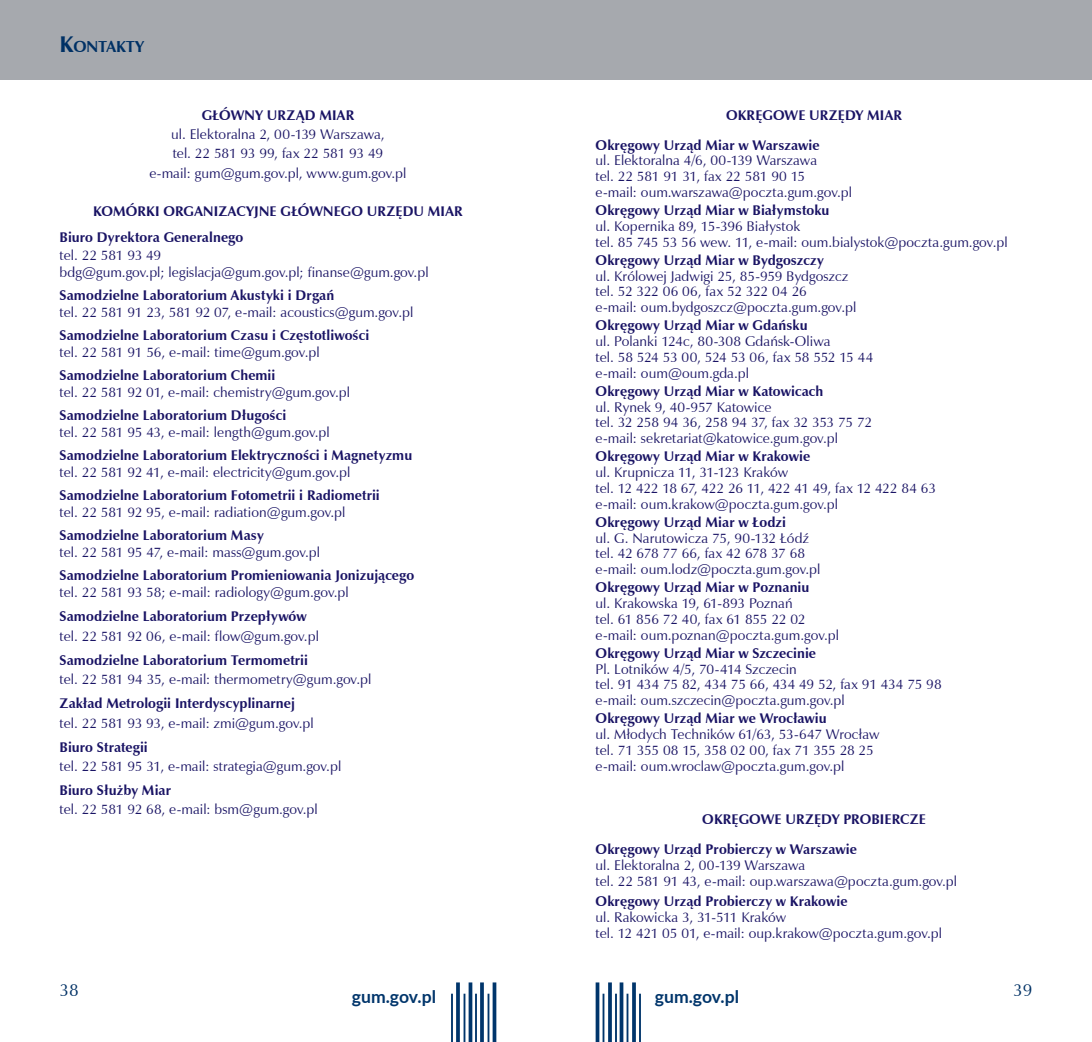
<style>
.page{position:relative;width:1092px;height:1042px;background:#fff}
.page>*{position:absolute;margin:0;border:0;box-sizing:border-box;transform-origin:0 0}
.t1{font:700 17.5px "Lato";color:#00356b}
.t2{font:17.5px "Zapf Humanist 601 L2";color:#003165}
.zywa_pagina{font:700 15.92px "Zapf Humanist 601 L2";color:#003165}
.t3{font:14px/15.8px "Zapf Humanist 601 L2";letter-spacing:.005em;color:#191364}
.t4{font:700 14px/15.8px "Zapf Humanist 601 L2";letter-spacing:.005em;color:#191364}
.t5{font:14px "Zapf Humanist 601 L2";letter-spacing:-.015em;color:#191364}
.t6{font:14px "Zapf Humanist 601 L2";letter-spacing:-.025em;color:#191364}
.t7{font:14px "Zapf Humanist 601 L2";letter-spacing:-.02em;color:#191364}
.s1{font-size:22.75px}
.s2{font-weight:700}
.s3{font-weight:400}
</style>
<div class="page">
<svg style="left:595px;top:982px;width:4px;height:60px"></svg>
<svg style="left:619px;top:982px;width:4px;height:60px"></svg>
<svg style="left:608px;top:982px;width:4px;height:60px"></svg>
<hr style="left:632px;top:982px;width:3px;height:60px;background:#00356b">
<hr style="left:602px;top:993px;width:2px;height:49px;background:#00356b">
<hr style="left:626px;top:993px;width:2px;height:49px;background:#00356b">
<hr style="left:615px;top:993px;width:2px;height:49px;background:#00356b">
<hr style="left:639px;top:993px;width:2px;height:49px;background:#00356b">
<svg style="left:492px;top:982px;width:4px;height:60px"></svg>
<svg style="left:468px;top:982px;width:4px;height:60px"></svg>
<svg style="left:480px;top:982px;width:4px;height:60px"></svg>
<svg style="left:456px;top:982px;width:4px;height:60px"></svg>
<hr style="left:487px;top:993px;width:2px;height:49px;background:#00356b">
<hr style="left:463px;top:993px;width:2px;height:49px;background:#00356b">
<hr style="left:475px;top:993px;width:2px;height:49px;background:#00356b">
<hr style="left:451px;top:993px;width:2px;height:49px;background:#00356b">
<div style="left:546px;top:0;width:545px;height:79px;background:#a6a9ae"></div>
<div style="left:0;top:0;width:546px;height:79px;background:#a6a9ae"></div>
<p class="zywa_pagina" style="left:60px;top:36px;width:86px"><span class="s1">K</span>ONTAKTY</p>
<p class="t4" style="left:202px;top:107px;width:154px">GŁÓWNY URZĄD MIAR</p>
<p class="t3" style="left:171px;top:124px;width:215px;line-height:19.2px">ul. Elektoralna 2, 00-139 Warszawa, tel. 22 581 93 99, fax 22 581 93 49</p>
<p class="t3" style="left:149px;top:165px;width:258px">e-mail: gum@gum.gov.pl, www.gum.gov.pl</p>
<p class="t4" style="left:93px;top:203px;width:371px">KOMÓRKI ORGANIZACYJNE GŁÓWNEGO URZĘDU MIAR</p>
<p class="t4" style="left:60px;top:229px;width:185px">Biuro Dyrektora Generalnego</p>
<p class="t3" style="left:60px;top:247px;width:103px">tel. 22 581 93 49</p>
<p class="t3" style="left:60px;top:265px;width:370px">bdg@gum.gov.pl; legislacja@gum.gov.pl; finanse@gum.gov.pl</p>
<p class="t4" style="left:60px;top:287px;width:276px">Samodzielne Laboratorium Akustyki i Drgań</p>
<p class="t3" style="left:60px;top:304px;width:355px">tel. 22 581 91 23, 581 92 07, e-mail: acoustics@gum.gov.pl</p>
<p class="t4" style="left:60px;top:327px;width:311px">Samodzielne Laboratorium Czasu i Częstotliwości</p>
<p class="t3" style="left:60px;top:344px;width:261px">tel. 22 581 91 56, e-mail: time@gum.gov.pl</p>
<p class="t4" style="left:60px;top:367px;width:217px">Samodzielne Laboratorium Chemii</p>
<p class="t3" style="left:60px;top:384px;width:292px">tel. 22 581 92 01, e-mail: chemistry@gum.gov.pl</p>
<p class="t4" style="left:60px;top:407px;width:228px">Samodzielne Laboratorium Długości</p>
<p class="t3" style="left:60px;top:424px;width:272px">tel. 22 581 95 43, e-mail: length@gum.gov.pl</p>
<p class="t4" style="left:60px;top:447px;width:354px">Samodzielne Laboratorium Elektryczności i Magnetyzmu</p>
<p class="t3" style="left:60px;top:464px;width:292px">tel. 22 581 92 41, e-mail: electricity@gum.gov.pl</p>
<p class="t4" style="left:60px;top:487px;width:322px">Samodzielne Laboratorium Fotometrii i Radiometrii</p>
<p class="t3" style="left:60px;top:504px;width:287px">tel. 22 581 92 95, e-mail: radiation@gum.gov.pl</p>
<p class="t4" style="left:60px;top:527px;width:206px">Samodzielne Laboratorium Masy</p>
<p class="t3" style="left:60px;top:544px;width:262px">tel. 22 581 95 47, e-mail: mass@gum.gov.pl</p>
<p class="t4" style="left:60px;top:567px;width:356px">Samodzielne Laboratorium Promieniowania Jonizującego</p>
<p class="t3" style="left:60px;top:584px;width:291px">tel. 22 581 93 58; e-mail: radiology@gum.gov.pl</p>
<p class="t4" style="left:60px;top:608px;width:248px">Samodzielne Laboratorium Przepływów</p>
<p class="t3" style="left:60px;top:628px;width:261px">tel. 22 581 92 06, e-mail: flow@gum.gov.pl</p>
<p class="t4" style="left:60px;top:652px;width:250px">Samodzielne Laboratorium Termometrii</p>
<p class="t3" style="left:60px;top:671px;width:313px">tel. 22 581 94 35, e-mail: thermometry@gum.gov.pl</p>
<p class="t4" style="left:60px;top:695px;width:237px">Zakład Metrologii Interdyscyplinarnej</p>
<p class="t3" style="left:60px;top:715px;width:256px">tel. 22 581 93 93, e-mail: zmi@gum.gov.pl</p>
<p class="t4" style="left:60px;top:739px;width:90px">Biuro Strategii</p>
<p class="t3" style="left:60px;top:758px;width:283px">tel. 22 581 95 31, e-mail: strategia@gum.gov.pl</p>
<p class="t4" style="left:60px;top:782px;width:113px">Biuro Służby Miar</p>
<p class="t3" style="left:60px;top:801px;width:260px">tel. 22 581 92 68, e-mail: bsm@gum.gov.pl</p>
<p class="t4" style="left:726px;top:107px;width:177px">OKRĘGOWE URZĘDY MIAR</p>
<p class="t3" style="left:595px;top:137px;width:225px"><span class="s2">Okręgowy Urząd Miar w Warszawie </span>ul. Elektoralna 4/6, 00-139 Warszawa</p>
<p class="t3" style="left:595px;top:168px;width:211px">tel. 22 581 91 31, fax 22 581 90 15</p>
<p class="t3" style="left:595px;top:184px;width:258px">e-mail: oum.warszawa@poczta.gum.gov.pl</p>
<p class="t4" style="left:595px;top:202px;width:235px">Okręgowy Urząd Miar w Białymstoku</p>
<p class="t3" style="left:595px;top:218px;width:206px">ul. Kopernika 89, 15-396 Białystok</p>
<p class="t3" style="left:595px;top:234px;width:413px">tel. 85 745 53 56 wew. 11, e-mail: oum.bialystok@poczta.gum.gov.pl</p>
<p class="t3" style="left:595px;top:252px;width:254px"><span class="s2">Okręgowy Urząd Miar w Bydgoszczy<br></span>ul. Królowej Jadwigi 25, 85-959 Bydgoszcz</p>
<p class="t3" style="left:595px;top:283px;width:213px">tel. 52 322 06 06, fax 52 322 04 26</p>
<p class="t3" style="left:595px;top:299px;width:262px">e-mail: oum.bydgoszcz@poczta.gum.gov.pl</p>
<p class="t3" style="left:595px;top:317px;width:236px"><span class="s2">Okręgowy Urząd Miar w Gdańsku<br></span>ul. Polanki 124c, 80-308 Gdańsk-Oliwa</p>
<p class="t7" style="left:595px;top:348px;width:279px">tel. 58 524 53 00, 524 53 06, fax 58 552 15 44</p>
<p class="t3" style="left:595px;top:365px;width:155px">e-mail: oum@oum.gda.pl</p>
<p class="t4" style="left:595px;top:383px;width:229px">Okręgowy Urząd Miar w Katowicach <span class="s3">ul. Rynek 9, 40-957 Katowice</span></p>
<p class="t5" style="left:595px;top:414px;width:278px">tel. 32 258 94 36, 258 94 37, fax 32 353 75 72</p>
<p class="t3" style="left:595px;top:430px;width:244px">e-mail: sekretariat@katowice.gum.gov.pl</p>
<p class="t4" style="left:595px;top:448px;width:216px">Okręgowy Urząd Miar w Krakowie</p>
<p class="t3" style="left:595px;top:464px;width:194px">ul. Krupnicza 11, 31-123 Kraków</p>
<p class="t6" style="left:595px;top:479px;width:342px">tel. 12 422 18 67, 422 26 11, 422 41 49, fax 12 422 84 63</p>
<p class="t3" style="left:595px;top:496px;width:244px">e-mail: oum.krakow@poczta.gum.gov.pl</p>
<p class="t3" style="left:595px;top:514px;width:215px"><span class="s2">Okręgowy Urząd Miar w Łodzi<br></span>ul. G. Narutowicza 75, 90-132 Łódź</p>
<p class="t5" style="left:595px;top:544px;width:211px">tel. 42 678 77 66, fax 42 678 37 68</p>
<p class="t3" style="left:595px;top:561px;width:226px">e-mail: oum.lodz@poczta.gum.gov.pl</p>
<p class="t3" style="left:595px;top:579px;width:215px"><span class="s2">Okręgowy Urząd Miar w Poznaniu </span>ul. Krakowska 19, 61-893 Poznań</p>
<p class="t3" style="left:595px;top:611px;width:211px">tel. 61 856 72 40, fax 61 855 22 02</p>
<p class="t3" style="left:595px;top:627px;width:245px">e-mail: oum.poznan@poczta.gum.gov.pl</p>
<p class="t3" style="left:595px;top:645px;width:222px"><span class="s2">Okręgowy Urząd Miar w Szczecinie<br></span>Pl. Lotników 4/5, 70-414 Szczecin</p>
<p class="t5" style="left:595px;top:675px;width:347px">tel. 91 434 75 82, 434 75 66, 434 49 52, fax 91 434 75 98</p>
<p class="t3" style="left:595px;top:692px;width:251px">e-mail: oum.szczecin@poczta.gum.gov.pl</p>
<p class="t3" style="left:595px;top:710px;width:285px"><span class="s2">Okręgowy Urząd Miar we Wrocławiu<br></span>ul. Młodych Techników 61/63, 53-647 Wrocław</p>
<p class="t5" style="left:595px;top:741px;width:280px">tel. 71 355 08 15, 358 02 00, fax 71 355 28 25</p>
<p class="t3" style="left:595px;top:758px;width:250px">e-mail: oum.wroclaw@poczta.gum.gov.pl</p>
<p class="t4" style="left:702px;top:811px;width:225px">OKRĘGOWE URZĘDY PROBIERCZE</p>
<p class="t3" style="left:595px;top:841px;width:363px"><span class="s2">Okręgowy Urząd Probierczy w Warszawie<br></span>ul. Elektoralna 2, 00-139 Warszawa<br>tel. 22 581 91 43, e-mail: oup.warszawa@poczta.gum.gov.pl</p>
<p class="t3" style="left:595px;top:893px;width:348px"><span class="s2">Okręgowy Urząd Probierczy w Krakowie<br></span>ul. Rakowicka 3, 31-511 Kraków<br>tel. 12 421 05 01, e-mail: oup.krakow@poczta.gum.gov.pl</p>
<p class="t2" style="left:60px;top:978px;width:21px">38</p>
<p class="t2" style="left:1013px;top:978px;width:21px">39</p>
<p class="t1" style="left:352px;top:983px;width:86px">gum.gov.pl</p>
<p class="t1" style="left:654px;top:983px;width:86px">gum.gov.pl</p>
</div>
